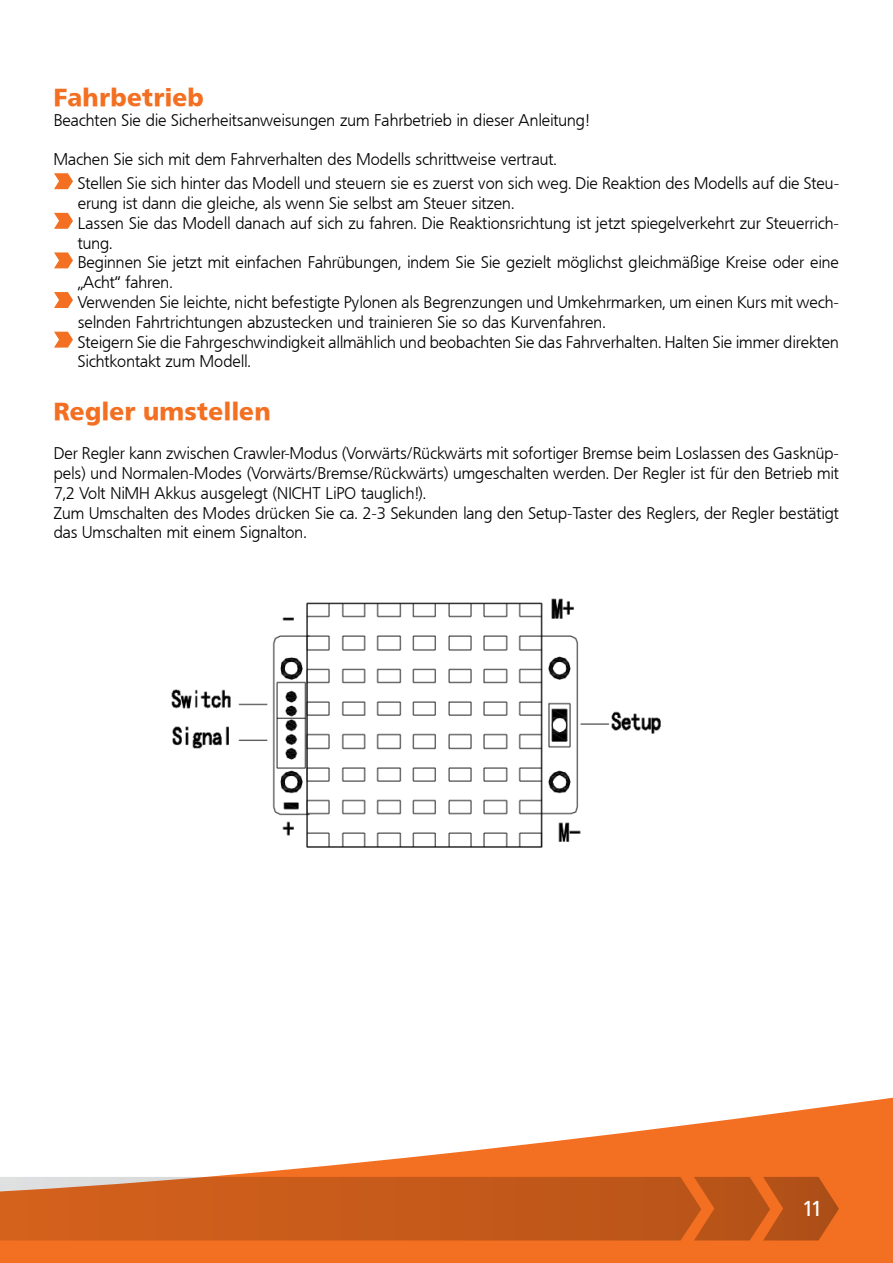
<style>
.page{position:relative;width:893px;height:1263px;background:#fff}
.page>*{position:absolute;margin:0;border:0;box-sizing:border-box;transform-origin:0 0}
.t1{font:700 24px "Frucht Large";letter-spacing:.04em;color:#f36f21}
.t2{font:700 21px "Frucht";color:#fff}
.t3{font:16.5px/19.8px "Frucht Normal";letter-spacing:.02em;color:#000}
</style>
<div class="page">
<svg style="left:0;top:1097px;width:893px;height:166px;fill:#f36f21"></svg>
<svg style="left:0;top:1177px;width:839px;height:63px;background:#c75e20"></svg>
<svg style="left:54px;top:173px;width:19px;height:16px"></svg>
<svg style="left:54px;top:213px;width:19px;height:16px"></svg>
<svg style="left:54px;top:252px;width:19px;height:16px"></svg>
<svg style="left:54px;top:292px;width:19px;height:16px"></svg>
<svg style="left:54px;top:332px;width:19px;height:16px"></svg>
<img style="left:171px;top:598px;width:490px;height:250px">
<h1 class="t1" style="left:54px;top:83px;width:151px">Fahrbetrieb</h1>
<p class="t3" style="left:54px;top:110px;width:536px">Beachten Sie die Sicherheitsanweisungen zum Fahrbetrieb in dieser Anleitung!</p>
<p class="t3" style="left:78px;top:148px;width:762px;line-height:24px;text-indent:-24px">Machen Sie sich mit dem Fahrverhalten des Modells schrittweise vertraut.<br>Stellen Sie sich hinter das Modell und steuern sie es zuerst von sich weg. Die Reaktion des Modells auf die Steu-</p>
<p class="t3" style="left:78px;top:193px;width:762px">erung ist dann die gleiche, als wenn Sie selbst am Steuer sitzen.<br>Lassen Sie das Modell danach auf sich zu fahren. Die Reaktionsrichtung ist jetzt spiegelverkehrt zur Steuerrich&shy;tung.<br>Beginnen Sie jetzt mit einfachen Fahrübungen, indem Sie Sie gezielt möglichst gleichmäßige Kreise oder eine „Acht“ fahren.<br>Verwenden Sie leichte, nicht befestigte Pylonen als Begrenzungen und Umkehrmarken, um einen Kurs mit wech&shy;selnden Fahrtrichtungen abzustecken und trainieren Sie so das Kurvenfahren.<br>Steigern Sie die Fahrgeschwindigkeit allmählich und beobachten Sie das Fahrverhalten. Halten Sie immer direkten Sichtkontakt zum Modell.</p>
<h1 class="t1" style="left:54px;top:397px;width:218px">Regler umstellen</h1>
<p class="t3" style="left:54px;top:444px;width:786px">Der Regler kann zwischen Crawler-Modus (Vorwärts/Rückwärts mit sofortiger Bremse beim Loslassen des Gasknüp&shy;pels) und Normalen-Modes (Vorwärts/Bremse/Rückwärts) umgeschalten werden. Der Regler ist für den Betrieb mit 7,2 Volt NiMH Akkus ausgelegt (NICHT LiPO tauglich!).<br>Zum Umschalten des Modes drücken Sie ca. 2-3 Sekunden lang den Setup-Taster des Reglers, der Regler bestätigt das Umschalten mit einem Signalton.</p>
<p class="t2" style="left:803px;top:1196px;width:21px">11</p>
</div>
